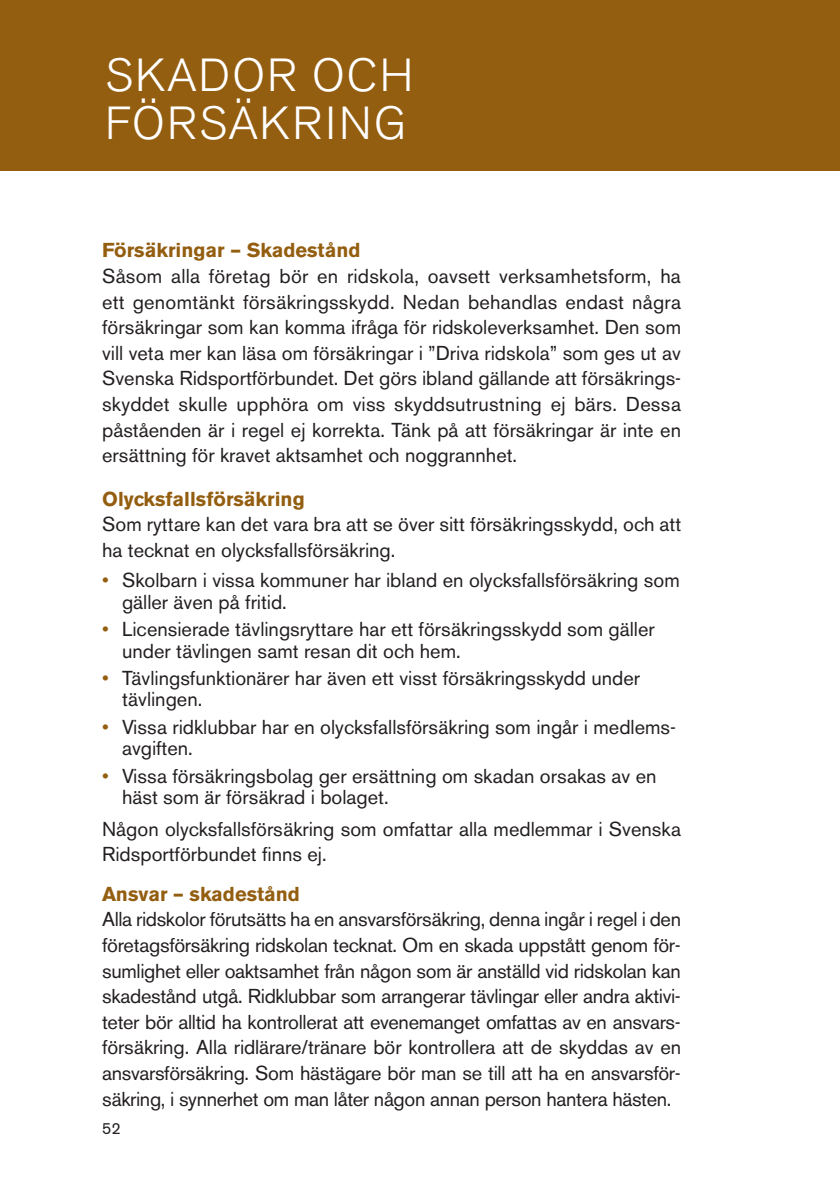
<style>
.page{position:relative;width:840px;height:1191px;background:#fff}
.page>*{position:absolute;margin:0;border:0;box-sizing:border-box;transform-origin:0 0}
.t1{font:300 46px/48px "Akzidenz Grotesk BE";letter-spacing:.05em;color:#fff}
.t2{font:20px/25.6px "Akzidenz Grotesk BE";color:#231f20}
.t3{font:700 20px "Akzidenz Grotesk BE";color:#945e10}
.t4{font:16px "Akzidenz Grotesk BE";color:#231f20}
.s1{color:#945e10}
</style>
<div class="page">
<div style="left:0;top:0;width:839px;height:170px;background:#945e10"></div>
<h1 class="t1" style="left:105px;top:56px;width:310px">SKADOR OCH<br>FÖRSÄKRING</h1>
<p class="t3" style="left:102px;top:243px;width:260px">Försäkringar – Skadestånd</p>
<p class="t2" style="left:102px;top:265px;width:580px;text-align:justify">Såsom alla företag bör en ridskola, oavsett verksamhetsform, ha ett genomtänkt försäkringsskydd. Nedan behandlas endast några försäkringar som kan komma ifråga för ridskoleverksamhet. Den som vill veta mer kan läsa om försäkringar i ”Driva ridskola” som ges ut av Svenska Ridsportförbundet. Det görs ibland gällande att försäkrings&shy;skyddet skulle upphöra om viss skyddsutrustning ej bärs. Dessa påståenden är i regel ej korrekta. Tänk på att försäkringar är inte en ersättning för kravet aktsamhet och noggrannhet.</p>
<p class="t3" style="left:102px;top:491px;width:204px">Olycksfallsförsäkring</p>
<p class="t2" style="left:102px;top:514px;width:580px">Som ryttare kan det vara bra att se över sitt försäkringsskydd, och att ha tecknat en olycksfallsförsäkring.</p>
<p class="t2" style="left:122px;top:571px;width:559px;line-height:21.6px;text-indent:-20px"><span class="s1">•</span> Skolbarn i vissa kommuner har ibland en olycksfallsförsäkring som gäller även på fritid.</p>
<p class="t2" style="left:122px;top:620px;width:534px;line-height:21.6px;text-indent:-20px"><span class="s1">•</span> Licensierade tävlingsryttare har ett försäkringsskydd som gäller under tävlingen samt resan dit och hem.</p>
<p class="t2" style="left:122px;top:669px;width:519px;line-height:21.6px;text-indent:-20px"><span class="s1">•</span> Tävlingsfunktionärer har även ett visst försäkringsskydd under tävlingen.</p>
<p class="t2" style="left:122px;top:718px;width:555px;line-height:21.6px;text-indent:-20px"><span class="s1">•</span> Vissa ridklubbar har en olycksfallsförsäkring som ingår i medlems&shy;avgiften.</p>
<p class="t2" style="left:122px;top:767px;width:535px;line-height:21.6px;text-indent:-20px"><span class="s1">•</span> Vissa försäkringsbolag ger ersättning om skadan orsakas av en häst som är försäkrad i bolaget.</p>
<p class="t2" style="left:102px;top:818px;width:580px">Någon olycksfallsförsäkring som omfattar alla medlemmar i Svenska<br>Ridsportförbundet finns ej.</p>
<p class="t3" style="left:102px;top:886px;width:199px">Ansvar – skadestånd</p>
<p class="t2" style="left:102px;top:908px;width:580px;text-align:justify">Alla ridskolor förutsätts ha en ansvarsförsäkring, denna ingår i regel i den företagsförsäkring ridskolan tecknat. Om en skada uppstått genom för&shy;sumlighet eller oaktsamhet från någon som är anställd vid ridskolan kan skadestånd utgå. Ridklubbar som arrangerar tävlingar eller andra aktivi&shy;teter bör alltid ha kontrollerat att evenemanget omfattas av en ansvars&shy;försäkring. Alla ridlärare/tränare bör kontrollera att de skyddas av en ansvarsförsäkring. Som hästägare bör man se till att ha en ansvarsför&shy;säkring, i synnerhet om man låter någon annan person hantera hästen.</p>
<p class="t4" style="left:102px;top:1123px;width:20px">52</p>
</div>
